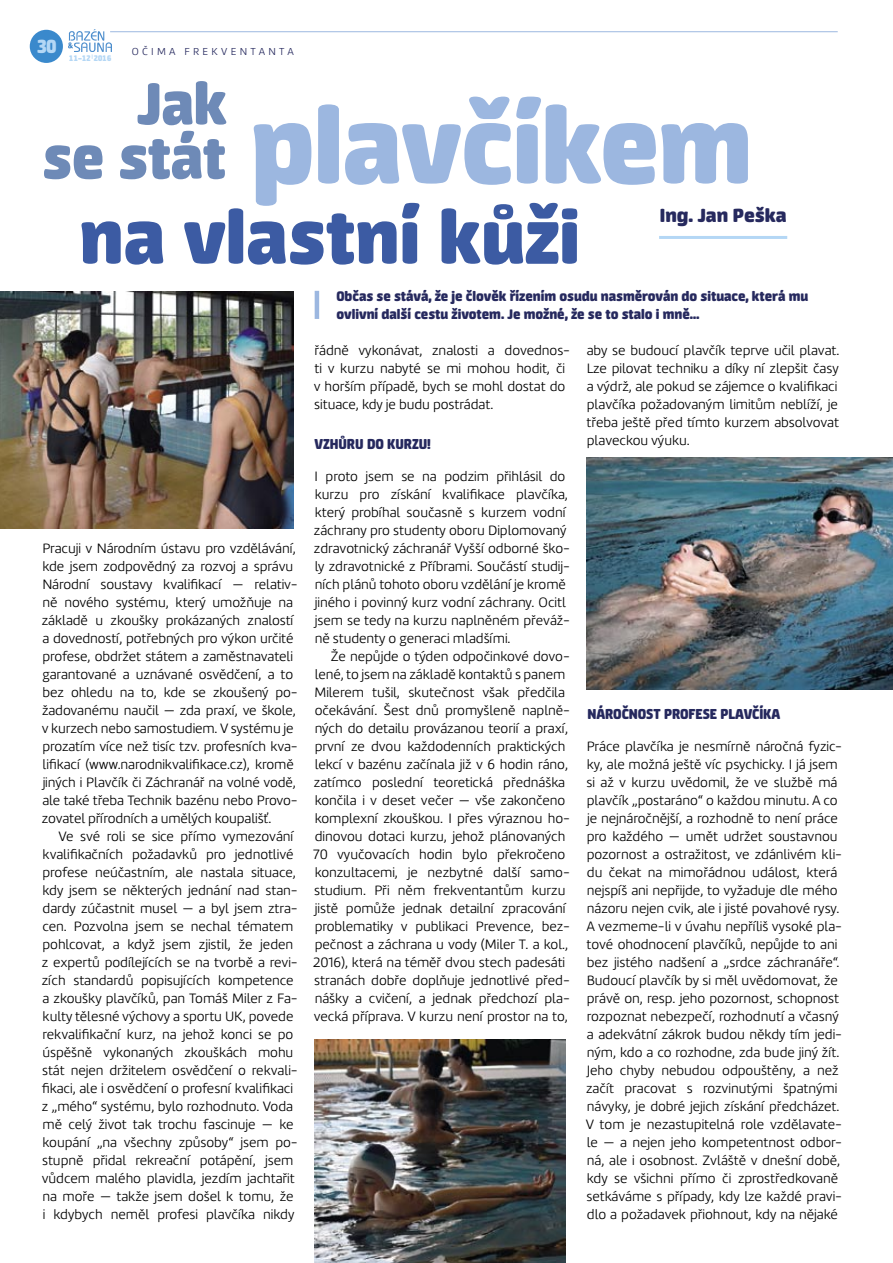
<style>
.page{position:relative;width:893px;height:1263px;background:#fff}
.page>*{position:absolute;margin:0;border:0;box-sizing:border-box;transform-origin:0 0}
.Titul_tučný{font:120px "Nevron";letter-spacing:-.01em;color:#9cb7e0}
.Titul_light{font:84px "Nevron";letter-spacing:-.005em;color:#3c5ba3}
.Titul_tučný-2{font:66px "Nevron";letter-spacing:-.01em;color:#6e8ab7}
.Autor_M1{font:21px "Nevron";letter-spacing:-.005em;color:#26295e;scale:1.06 1}
.t1{font:21px "Nevron";color:#b4d7f5}
.Mezinadpis_modrá{font:15.9px "Nevron";letter-spacing:-.005em;color:#26295e}
.Perex_modrý{font:15.3px/18px "Nevron";letter-spacing:-.005em;color:#26295e}
.Text_první{font:14.1px/18px "Marine Light STD";letter-spacing:-.005em;color:#000}
.Text{font:14.1px/18px "Marine Light STD";letter-spacing:-.005em;color:#000}
.záhlaví{font:10.5px "Marine Light STD";letter-spacing:.305em;color:#26295e}
.t2{font:9px "Nevron";letter-spacing:.02em;color:#b4d7f5}
</style>
<div class="page">
<div style="left:30px;top:30px;width:33px;height:33px;background:#3a89cc;border-radius:50%"></div>
<img style="left:69px;top:29px;width:42px;height:23px">
<hr style="left:110px;top:31px;width:728px;height:1px;background:#fff">
<hr style="left:659px;top:236px;width:128px;height:3px;background:#b4d7f5">
<img style="left:0;top:291px;width:293px;height:238px">
<hr style="left:315px;top:291px;width:4px;height:28px;background:#9cb7e0">
<img style="left:315px;top:1039px;width:251px;height:224px">
<img style="left:587px;top:457px;width:306px;height:232px">
<p class="t1" style="left:37px;top:33px;width:21px">30</p>
<p class="t2" style="left:69px;top:53px;width:43px">11–12 <sup>|</sup> 2016</p>
<p class="záhlaví" style="left:132px;top:45px;width:163px">OČIMA FREKVENTANTA</p>
<p class="Titul_tučný-2" style="left:137px;top:64px;width:92px">Jak</p>
<p class="Titul_tučný-2" style="left:42px;top:118px;width:186px">se stát</p>
<p class="Titul_tučný" style="left:251px;top:73px;width:504px">plavčíkem</p>
<p class="Titul_light" style="left:79px;top:186px;width:502px">na vlastní kůži</p>
<p class="Autor_M1" style="left:660px;top:203px;width:121px">Ing. Jan Peška</p>
<p class="Text_první" style="left:42px;top:539px;width:258px">Pracuji v Národním ústavu pro vzdělávání, kde jsem zodpovědný za rozvoj a správu Národní soustavy kvalifikací — relativ&shy;ně nového systému, který umožňuje na základě u zkoušky prokázaných znalostí a dovedností, potřebných pro výkon určité profese, obdržet státem a zaměstnavateli garantované a uznávané osvědčení, a to bez ohledu na to, kde se zkoušený po&shy;žadovanému naučil — zda praxí, ve škole, v kurzech nebo samostudiem. V systému je prozatím více než tisíc tzv. profesních kva&shy;lifikací (www.narodnikvalifikace.cz), kromě jiných i Plavčík či Záchranář na volné vodě, ale také třeba Technik bazénu nebo Provo&shy;zovatel přírodních a umělých koupališť.</p>
<p class="Text" style="left:42px;top:827px;width:258px;text-indent:17px">Ve své roli se sice přímo vymezování kvalifikačních požadavků pro jednotlivé profese neúčastním, ale nastala situace, kdy jsem se některých jednání nad stan&shy;dardy zúčastnit musel — a byl jsem ztra&shy;cen. Pozvolna jsem se nechal tématem pohlcovat, a když jsem zjistil, že jeden z expertů podílejících se na tvorbě a revi&shy;zích standardů popisujících kompetence a zkoušky plavčíků, pan Tomáš Miler z Fa&shy;kulty tělesné výchovy a sportu UK, povede rekvalifikační kurz, na jehož konci se po úspěšně vykonaných zkouškách mohu stát nejen držitelem osvědčení o rekvali&shy;fikaci, ale i osvědčení o profesní kvalifikaci z „mého“ systému, bylo rozhodnuto. Voda mě celý život tak trochu fascinuje — ke koupání „na všechny způsoby“ jsem po&shy;stupně přidal rekreační potápění, jsem vůdcem malého plavidla, jezdím jachtařit na moře — takže jsem došel k tomu, že i kdybych neměl profesi plavčíka nikdy</p>
<p class="Perex_modrý" style="left:336px;top:287px;width:473px">Občas se stává, že je člověk řízením osudu nasměrován do situace, která mu ovlivní další cestu životem. Je možné, že se to stalo i mně…</p>
<p class="Text" style="left:314px;top:341px;width:258px">řádně vykonávat, znalosti a dovednos&shy;ti v kurzu nabyté se mi mohou hodit, či v horším případě, bych se mohl dostat do situace, kdy je budu postrádat.</p>
<p class="Mezinadpis_modrá" style="left:315px;top:434px;width:118px">VZHŮRU DO KURZU!</p>
<p class="Text_první" style="left:314px;top:467px;width:257px">I proto jsem se na podzim přihlásil do kurzu pro získání kvalifikace plavčíka, který probíhal současně s kurzem vodní záchrany pro studenty oboru Diplomovaný zdravotnický záchranář Vyšší odborné ško&shy;ly zdravotnické z Příbrami. Součástí studij&shy;ních plánů tohoto oboru vzdělání je kromě jiného i povinný kurz vodní záchrany. Ocitl jsem se tedy na kurzu naplněném převáž&shy;ně studenty o generaci mladšími.</p>
<p class="Text" style="left:313px;top:647px;width:258px;text-indent:18px">Že nepůjde o týden odpočinkové dovo&shy;lené, to jsem na základě kontaktů s panem Milerem tušil, skutečnost však předčila očekávání. Šest dnů promyšleně naplně&shy;ných do detailu provázanou teorií a praxí, první ze dvou každodenních praktických lekcí v bazénu začínala již v 6 hodin ráno, zatímco poslední teoretická přednáška končila i v deset večer — vše zakončeno komplexní zkouškou. I přes výraznou ho&shy;dinovou dotaci kurzu, jehož plánovaných 70 vyučovacích hodin bylo překročeno konzultacemi, je nezbytné další samo&shy;studium. Při něm frekventantům kurzu jistě pomůže jednak detailní zpracování problematiky v publikaci Prevence, bez&shy;pečnost a záchrana u vody (Miler T. a kol., 2016), která na téměř dvou stech padesáti stranách dobře doplňuje jednotlivé před&shy;nášky a cvičení, a jednak předchozí pla&shy;vecká příprava. V kurzu není prostor na to,</p>
<p class="Text" style="left:586px;top:341px;width:254px">aby se budoucí plavčík teprve učil plavat.<br>Lze pilovat techniku a díky ní zlepšit časy a výdrž, ale pokud se zájemce o kvalifikaci plavčíka požadovaným limitům neblíží, je třeba ještě před tímto kurzem absolvovat plaveckou výuku.</p>
<p class="Mezinadpis_modrá" style="left:587px;top:704px;width:195px">NÁROČNOST PROFESE PLAVČÍKA</p>
<p class="Text_první" style="left:586px;top:737px;width:258px">Práce plavčíka je nesmírně náročná fyzic&shy;ky, ale možná ještě víc psychicky. I já jsem si až v kurzu uvědomil, že ve službě má plavčík „postaráno“ o každou minutu. A co je nejnáročnější, a rozhodně to není práce pro každého — umět udržet soustavnou pozornost a ostražitost, ve zdánlivém kli&shy;du čekat na mimořádnou událost, která nejspíš ani nepřijde, to vyžaduje dle mého názoru nejen cvik, ale i jisté povahové rysy.<br>A vezmeme-li v úvahu nepříliš vysoké pla&shy;tové ohodnocení plavčíků, nepůjde to ani bez jistého nadšení a „srdce záchranáře“.<br>Budoucí plavčík by si měl uvědomovat, že právě on, resp. jeho pozornost, schopnost rozpoznat nebezpečí, rozhodnutí a včasný a adekvátní zákrok budou někdy tím jedi&shy;ným, kdo a co rozhodne, zda bude jiný žít.<br>Jeho chyby nebudou odpouštěny, a než začít pracovat s rozvinutými špatnými návyky, je dobré jejich získání předcházet.<br>V tom je nezastupitelná role vzdělavate&shy;le — a nejen jeho kompetentnost odbor&shy;ná, ale i osobnost. Zvláště v dnešní době, kdy se všichni přímo či zprostředkovaně setkáváme s případy, kdy lze každé pravi&shy;dlo a požadavek přiohnout, kdy na nějaké</p>
</div>
